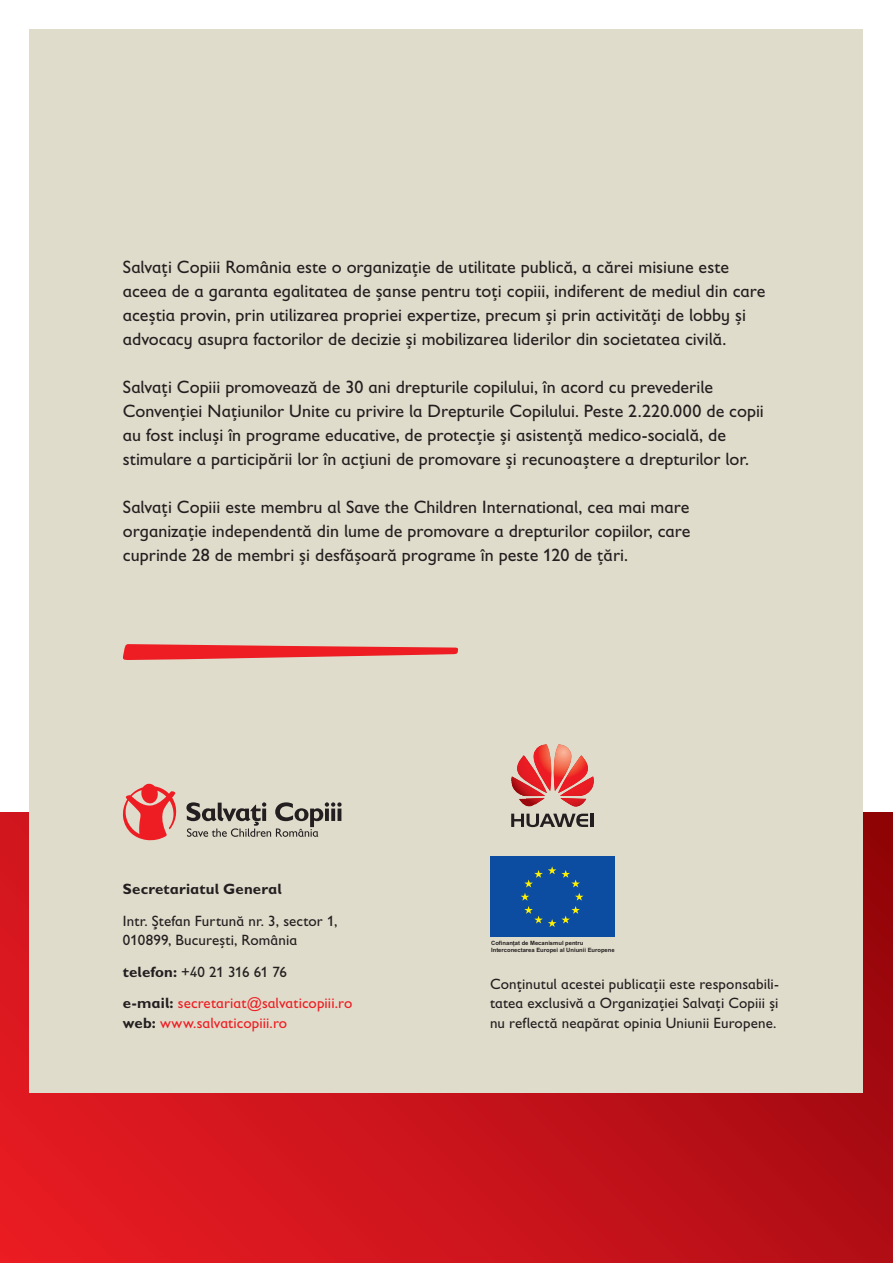
<style>
.page{position:relative;width:893px;height:1263px;background:#fff}
.page>*{position:absolute;margin:0;border:0;box-sizing:border-box;transform-origin:0 0}
.t1{font:18px/24px "Gill Sans Infant Std";color:#231f20}
.t2{font:15px/19.5px "Gill Sans Infant Std";letter-spacing:.005em;color:#231f20}
.t3{font:15px/19.5px "Gill Sans Infant Std";letter-spacing:.005em;color:#ee1d23}
.t4{font:700 15px "Gill Sans Infant Std";letter-spacing:.01em;color:#231f20}
.t5{font:15px "Gill Sans Infant Std";letter-spacing:-.025em;color:#231f20}
.t6{font:700 5.85px/7.1px "Arial";color:#231f20}
.s1{font-weight:700}
.s2{font-weight:700;color:#231f20}
</style>
<div class="page">
<svg style="left:0;top:812px;width:893px;height:451px;background:#c8131a"></svg>
<div style="left:30px;top:30px;width:833px;height:1063px;background:#e0dccb"></div>
<svg style="left:123px;top:644px;width:335px;height:16px"></svg>
<svg style="left:123px;top:784px;width:54px;height:56px"></svg>
<svg style="left:186px;top:802px;width:156px;height:35px"></svg>
<div style="left:490px;top:857px;width:124px;height:80px;background:#0d4da1"></div>
<svg style="left:521px;top:893px;width:62px;height:34px"></svg>
<svg style="left:524px;top:866px;width:56px;height:21px"></svg>
<svg style="left:511px;top:744px;width:83px;height:83px"></svg>
<p class="t1" style="left:123px;top:255px;width:644px">Salvați Copiii România este o organizație de utilitate publică, a cărei misiune este aceea de a garanta egalitatea de șanse pentru toți copiii, indiferent de mediul din care aceștia provin, prin utilizarea propriei expertize, precum și prin activități de lobby și advocacy asupra factorilor de decizie și mobilizarea liderilor din societatea civilă.</p>
<p class="t1" style="left:123px;top:375px;width:642px">Salvați Copiii promovează de 30 ani drepturile copilului, în acord cu prevederile Convenției Națiunilor Unite cu privire la Drepturile Copilului. Peste 2.220.000 de copii au fost incluși în programe educative, de protecție și asistență medico-socială, de stimulare a participării lor în acțiuni de promovare și recunoaștere a drepturilor lor.</p>
<p class="t1" style="left:123px;top:495px;width:569px;text-align:justify">Salvați Copiii este membru al Save the Children International, cea mai mare organizație independentă din lume de promovare a drepturilor copiilor, care cuprinde 28 de membri și desfășoară programe în peste 120 de țări.</p>
<p class="t4" style="left:123px;top:880px;width:160px">Secretariatul General</p>
<p class="t2" style="left:123px;top:911px;width:216px">Intr. Ștefan Furtună nr. 3, sector 1,<br>010899, București, România</p>
<p class="t5" style="left:123px;top:963px;width:166px"><span class="s1">telefon:</span> +40 21 316 61 76</p>
<p class="t3" style="left:123px;top:993px;width:231px"><span class="s2">e-mail:</span> secretariat@salvaticopiii.ro <span class="s2">web:</span> www.salvaticopiii.ro</p>
<p class="t6" style="left:491px;top:939px;width:125px">Cofinanțat de Mecanismul pentru<br>Interconectarea Europei al Uniunii Europene</p>
<p class="t2" style="left:490px;top:974px;width:290px;text-align:justify">Conținutul acestei publicații este responsabili&shy;tatea exclusivă a Organizației Salvați Copiii și nu reflectă neapărat opinia Uniunii Europene.</p>
</div>
